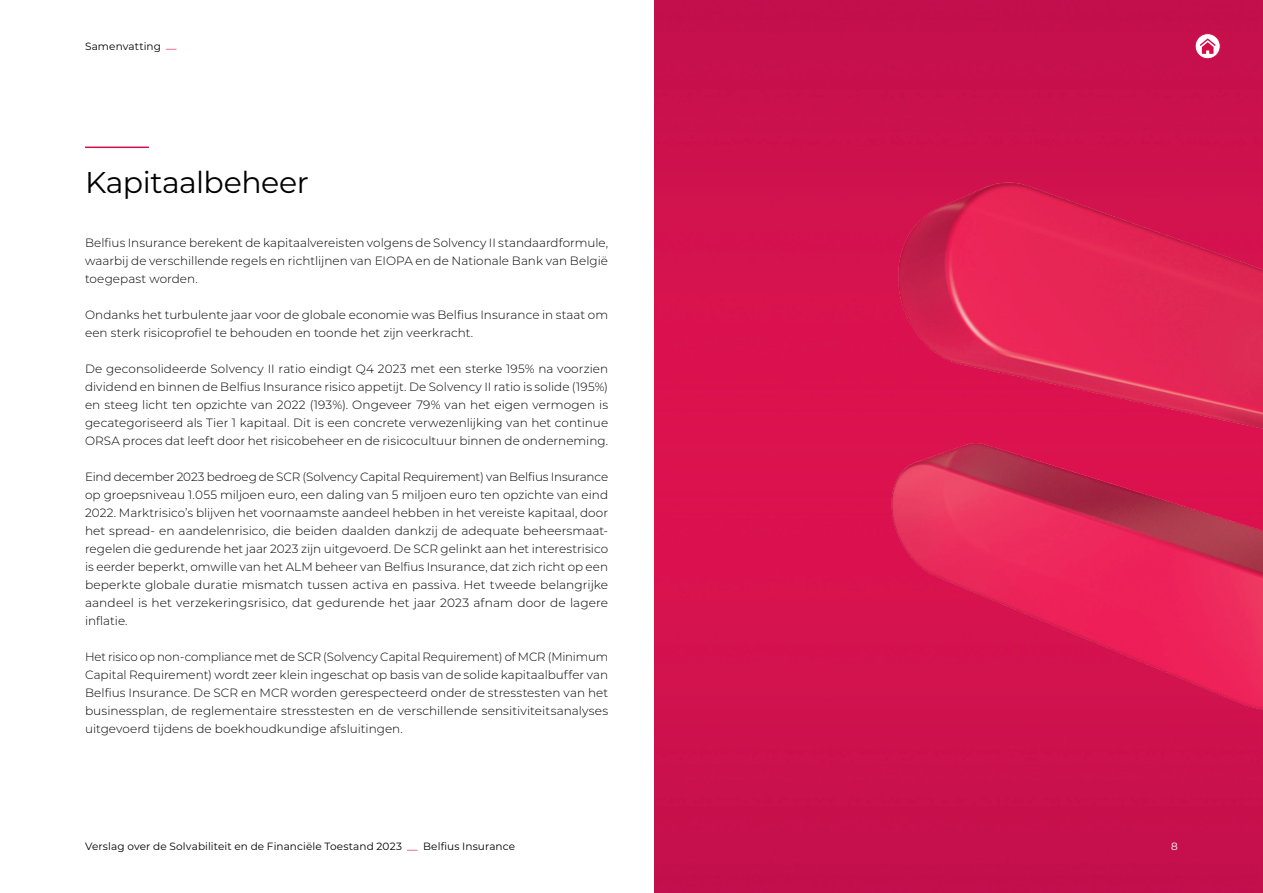
<style>
.page{position:relative;width:1263px;height:893px;background:#fff}
.page>*{position:absolute;margin:0;border:0;box-sizing:border-box;transform-origin:0 0}
.t1{font:30px "Belfius 21";letter-spacing:-.015em;color:#000001}
.t2{font:300 12px/18px "Belfius 21";letter-spacing:.005em;color:#000001;text-align:justify}
.t3{font:10.5px "Belfius 21";letter-spacing:.01em;color:#000001}
.t4{font:10.5px "Belfius 21";color:#fff}
.s1{color:#d20e49}
</style>
<div class="page">
<img style="left:655px;top:0;width:608px;height:893px">
<img style="left:888px;top:179px;width:375px;height:535px">
<svg style="left:1195px;top:34px;width:25px;height:25px"></svg>
<div style="left:1195px;top:33px;width:25px;height:26px;border:1px solid #d20e49;border-radius:50%"></div>
<svg style="left:1200px;top:39px;width:15px;height:15px"></svg>
<hr style="left:85px;top:147px;width:64px;height:1px;background:#d20e49">
<p class="t3" style="left:85px;top:40px;width:93px">Samenvatting <span class="s1">—</span></p>
<h1 class="t1" style="left:85px;top:164px;width:225px">Kapitaalbeheer</h1>
<p class="t2" style="left:85px;top:234px;width:525px">Belfius Insurance berekent de kapitaalvereisten volgens de Solvency II standaardformule, waarbij de verschillende regels en richtlijnen van EIOPA en de Nationale Bank van België toegepast worden.</p>
<p class="t2" style="left:85px;top:306px;width:525px">Ondanks het turbulente jaar voor de globale economie was Belfius Insurance in staat om een sterk risicoprofiel te behouden en toonde het zijn veerkracht.</p>
<p class="t2" style="left:85px;top:360px;width:525px">De geconsolideerde Solvency II ratio eindigt Q4 2023 met een sterke 195% na voorzien dividend en binnen de Belfius Insurance risico appetijt. De Solvency II ratio is solide (195%) en steeg licht ten opzichte van 2022 (193%). Ongeveer 79% van het eigen vermogen is gecategoriseerd als Tier 1 kapitaal. Dit is een concrete verwezenlijking van het continue ORSA proces dat leeft door het risicobeheer en de risicocultuur binnen de onderneming.</p>
<p class="t2" style="left:85px;top:468px;width:525px;text-align:left">Eind december 2023 bedroeg de SCR (Solvency Capital Requirement) van Belfius Insurance op groepsniveau 1.055 miljoen euro, een daling van 5 miljoen euro ten opzichte van eind 2022. Marktrisico’s blijven het voornaamste aandeel hebben in het vereiste kapitaal, door het spread- en aandelenrisico, die beiden daalden dankzij de adequate beheersmaat&shy;regelen die gedurende het jaar 2023 zijn uitgevoerd. De SCR gelinkt aan het interestrisico is eerder beperkt, omwille van het ALM beheer van Belfius Insurance, dat zich richt op een beperkte globale duratie mismatch tussen activa en passiva. Het tweede belangrijke aandeel is het verzekeringsrisico, dat gedurende het jaar 2023 afnam door de lagere inflatie.</p>
<p class="t2" style="left:85px;top:648px;width:525px">Het risico op non-compliance met de SCR (Solvency Capital Requirement) of MCR (Minimum Capital Requirement) wordt zeer klein ingeschat op basis van de solide kapitaalbuffer van Belfius Insurance. De SCR en MCR worden gerespecteerd onder de stresstesten van het businessplan, de reglementaire stresstesten en de verschillende sensitiviteitsanalyses uitgevoerd tijdens de boekhoudkundige afsluitingen.</p>
<p class="t3" style="left:85px;top:840px;width:432px">Verslag over de Solvabiliteit en de Financiële Toestand 2023 <span class="s1">—</span> Belfius Insurance</p>
<p class="t4" style="left:1171px;top:840px;width:8px">8</p>
</div>
